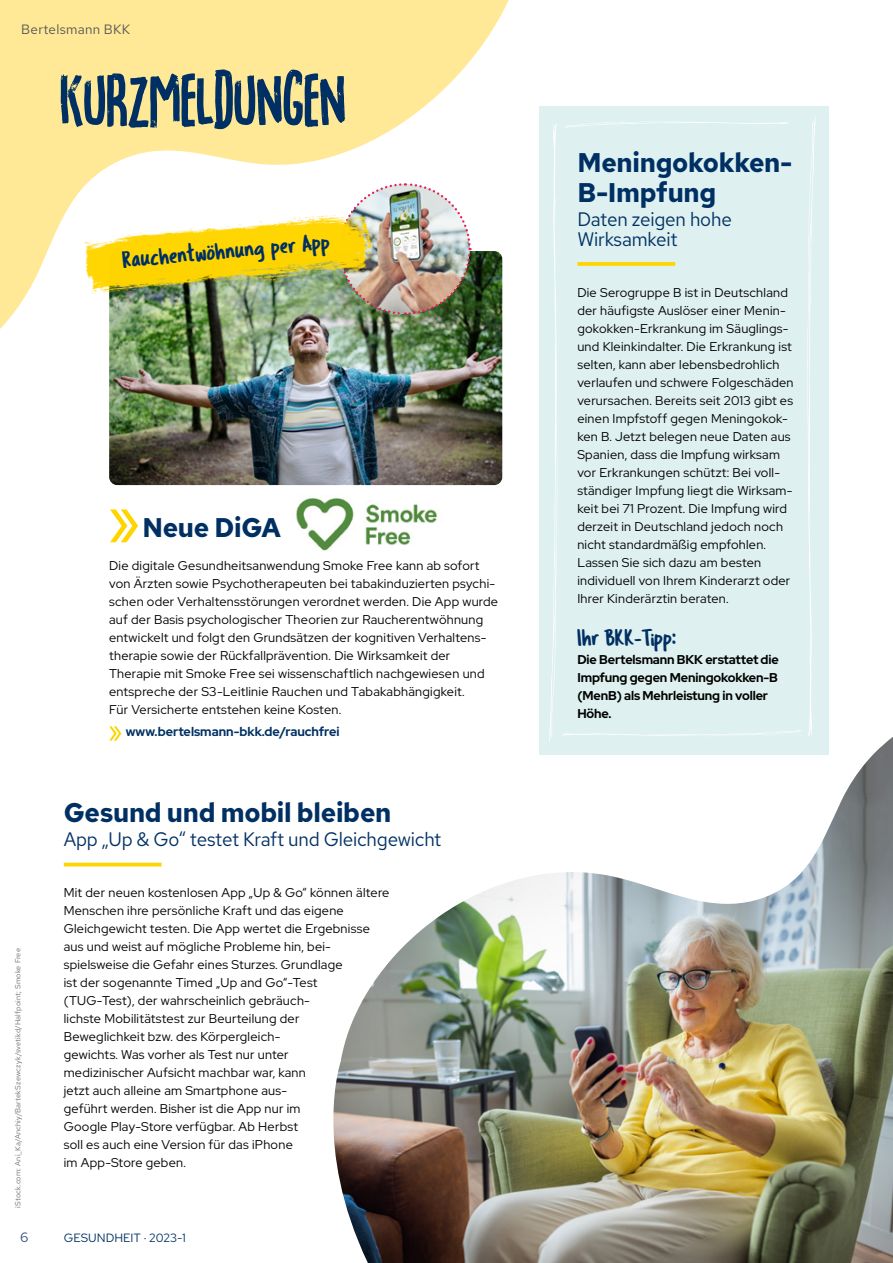
<style>
.page{position:relative;width:893px;height:1263px;background:#fff}
.page>*{position:absolute;margin:0;border:0;box-sizing:border-box;transform-origin:0 0}
.t1{font:75px "Filmgoer";letter-spacing:-.01em;color:#003063}
.t2{font:700 27px/30px "Red Hat Text";letter-spacing:-.01em;color:#003063}
.t3{font:24px "Tragic Marker";letter-spacing:-.015em;color:#003063;scale:.96 1}
.t4{font:24px "Tragic Marker";letter-spacing:-.015em;color:#003063;scale:.94 1}
.t5{font:19.5px/19.5px "Red Hat Text";letter-spacing:-.01em;color:#003063}
.t6{font:13.5px "Red Hat Text";letter-spacing:.02em;color:#575756}
.t7{font:13.5px "Red Hat Text";color:#2f4b7d}
.t8{font:12.75px/18px "Red Hat Display";letter-spacing:.02em;color:#000}
.t9{font:700 12.75px/18px "Red Hat Display";letter-spacing:-.01em;color:#000}
.t10{font:700 12.75px "Red Hat Display";color:#003063}
.t11{font:12px "Red Hat Text";color:#003063}
.t12{font:7.5px "Red Hat Text";letter-spacing:.02em;color:#706f6f}
</style>
<div class="page">
<svg style="left:0;top:0;width:509px;height:389px;fill:#ffe997"></svg>
<hr style="left:64px;top:863px;width:98px;height:3px;background:#ffd500">
<img style="left:333px;top:737px;width:560px;height:526px">
<svg style="left:110px;top:509px;width:28px;height:33px"></svg>
<img style="left:296px;top:495px;width:141px;height:56px">
<img style="left:109px;top:251px;width:393px;height:234px">
<svg style="left:109px;top:726px;width:12px;height:15px"></svg>
<img style="left:338px;top:182px;width:134px;height:134px">
<div style="left:539px;top:106px;width:290px;height:648px;background:#def0ef"></div>
<svg style="left:549px;top:117px;width:267px;height:625px"></svg>
<svg style="left:577px;top:262px;width:98px;height:4px"></svg>
<img style="left:83px;top:210px;width:292px;height:88px">
<p class="t6" style="left:21px;top:20px;width:110px">Bertelsmann BKK</p>
<h1 class="t1" style="left:60px;top:53px;width:288px">KURZMELDUNGEN</h1>
<h2 class="t3" style="left:122px;top:245px;width:219px;rotate:-5deg">Rauchentwöhnung per App</h2>
<p class="t12" style="left:13px;top:1208px;width:261px;rotate:-90deg">iStock.com: Ani_Ka/Anchiy/BartekSzewczyk/svetikd/Halfpoint; Smoke Free</p>
<p class="t2" style="left:142px;top:512px;width:140px">Neue DiGA</p>
<p class="t8" style="left:109px;top:556px;width:390px">Die digitale Gesundheitsanwendung Smoke Free kann ab sofort von Ärzten sowie Psychotherapeuten bei tabakinduzierten psychi&shy;schen oder Verhaltensstörungen verordnet werden. Die App wurde auf der Basis psychologischer Theorien zur Raucherentwöhnung entwickelt und folgt den Grundsätzen der kognitiven Verhaltens&shy;therapie sowie der Rückfallprävention. Die Wirksamkeit der Therapie mit Smoke Free sei wissenschaftlich nachgewiesen und entspreche der S3-Leitlinie Rauchen und Tabakabhängigkeit.<br>Für Versicherte entstehen keine Kosten.</p>
<p class="t10" style="left:126px;top:723px;width:215px">www.bertelsmann-bkk.de/rauchfrei</p>
<h2 class="t2" style="left:64px;top:798px;width:329px">Gesund und mobil bleiben</h2>
<p class="t5" style="left:64px;top:829px;width:379px">App „Up &amp; Go“ testet Kraft und Gleichgewicht</p>
<p class="t8" style="left:64px;top:883px;width:327px">Mit der neuen kostenlosen App „Up &amp; Go“ können ältere Menschen ihre persönliche Kraft und das eigene Gleichgewicht testen. Die App wertet die Ergebnisse aus und weist auf mögliche Probleme hin, bei&shy;spielsweise die Gefahr eines Sturzes. Grundlage<br>ist der sogenannte Timed „Up and Go“-Test (TUG-Test), der wahrscheinlich gebräuch-<br>lichste Mobilitätstest zur Beurteilung der<br>Beweglichkeit bzw. des Körpergleich-<br>gewichts. Was vorher als Test nur unter<br>medizinischer Aufsicht machbar war, kann<br>jetzt auch alleine am Smartphone aus-<br>geführt werden. Bisher ist die App nur im<br>Google Play-Store verfügbar. Ab Herbst<br>soll es auch eine Version für das iPhone<br>im App-Store geben.</p>
<p class="t7" style="left:20px;top:1228px;width:10px">6</p>
<p class="t11" style="left:64px;top:1230px;width:124px">GESUNDHEIT · 2023-1</p>
<h2 class="t2" style="left:577px;top:148px;width:217px">Meningokokken-<br>B-Impfung</h2>
<p class="t5" style="left:577px;top:209px;width:156px">Daten zeigen hohe<br>Wirksamkeit</p>
<p class="t8" style="left:577px;top:283px;width:218px">Die Serogruppe B ist in Deutschland der häufigste Auslöser einer Menin&shy;gokokken-Erkrankung im Säuglings&shy;und Kleinkindalter. Die Erkrankung ist selten, kann aber lebensbedrohlich verlaufen und schwere Folgeschäden verursachen. Bereits seit 2013 gibt es einen Impfstoff gegen Meningokok&shy;ken B. Jetzt belegen neue Daten aus Spanien, dass die Impfung wirksam vor Erkrankungen schützt: Bei voll&shy;ständiger Impfung liegt die Wirksam keit bei 71 Prozent. Die Impfung wird derzeit in Deutschland jedoch noch nicht standardmäßig empfohlen.<br>Lassen Sie sich dazu am besten individuell von Ihrem Kinderarzt oder Ihrer Kinderärztin beraten.</p>
<p class="t4" style="left:577px;top:623px;width:107px">Ihr BKK-Tipp:</p>
<p class="t9" style="left:577px;top:651px;width:203px">Die Bertelsmann BKK erstattet die<br>Impfung gegen Meningokokken-B (MenB) als Mehrleistung in voller<br>Höhe.</p>
</div>
